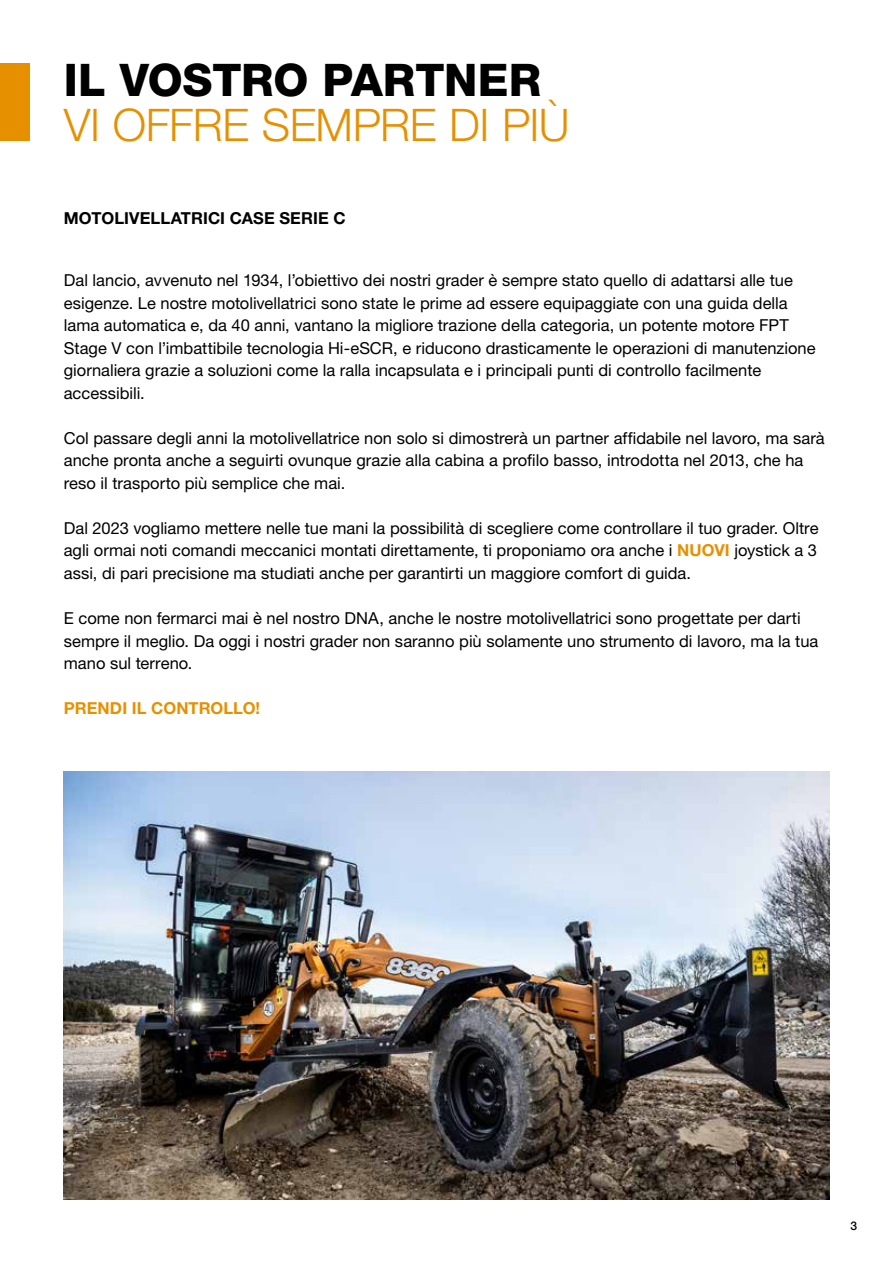
<style>
.page{position:relative;width:893px;height:1263px;background:#fff}
.page>*{position:absolute;margin:0;border:0;box-sizing:border-box;transform-origin:0 0}
.t1{font:300 45px "Helvetica Neue LT Pro";letter-spacing:-.01em;color:#e69000}
.t2{font:800 45px "Helvetica Neue LT Pro";letter-spacing:-.005em;color:#000}
.t3{font:16.5px/22.5px "Helvetica Neue LT Pro";color:#000}
.t4{font:700 16.5px "Helvetica Neue LT Pro";letter-spacing:.005em;color:#000}
.t5{font:700 16.5px "Helvetica Neue LT Pro";letter-spacing:.005em;color:#e69000}
.t6{font:500 12px "Helvetica Neue LT Pro";color:#000}
.s1{font-weight:700;color:#e69000}
</style>
<div class="page">
<img style="left:64px;top:771px;width:765px;height:428px">
<div style="left:0;top:64px;width:30px;height:77px;background:#e69000"></div>
<h1 class="t2" style="left:64px;top:53px;width:479px">IL VOSTRO PARTNER</h1>
<h1 class="t1" style="left:64px;top:97px;width:507px">VI OFFRE SEMPRE DI PIÙ</h1>
<p class="t4" style="left:64px;top:208px;width:283px">MOTOLIVELLATRICI CASE SERIE C</p>
<p class="t3" style="left:64px;top:269px;width:753px">Dal lancio, avvenuto nel 1934, l’obiettivo dei nostri grader è sempre stato quello di adattarsi alle tue esigenze. Le nostre motolivellatrici sono state le prime ad essere equipaggiate con una guida della lama automatica e, da 40 anni, vantano la migliore trazione della categoria, un potente motore FPT Stage V con l’imbattibile tecnologia Hi-eSCR, e riducono drasticamente le operazioni di manutenzione giornaliera grazie a soluzioni come la ralla incapsulata e i principali punti di controllo facilmente accessibili.</p>
<p class="t3" style="left:64px;top:427px;width:762px">Col passare degli anni la motolivellatrice non solo si dimostrerà un partner affidabile nel lavoro, ma sarà anche pronta anche a seguirti ovunque grazie alla cabina a profilo basso, introdotta nel 2013, che ha reso il trasporto più semplice che mai.</p>
<p class="t3" style="left:64px;top:517px;width:756px;text-align:justify">Dal 2023 vogliamo mettere nelle tue mani la possibilità di scegliere come controllare il tuo grader. Oltre agli ormai noti comandi meccanici montati direttamente, ti proponiamo ora anche i <span class="s1">NUOVI</span> joystick a 3 assi, di pari precisione ma studiati anche per garantirti un maggiore comfort di guida.</p>
<p class="t3" style="left:64px;top:607px;width:756px">E come non fermarci mai è nel nostro DNA, anche le nostre motolivellatrici sono progettate per darti sempre il meglio. Da oggi i nostri grader non saranno più solamente uno strumento di lavoro, ma la tua mano sul terreno.</p>
<p class="t5" style="left:64px;top:698px;width:198px">PRENDI IL CONTROLLO!</p>
<p class="t6" style="left:850px;top:1218px;width:8px">3</p>
</div>
